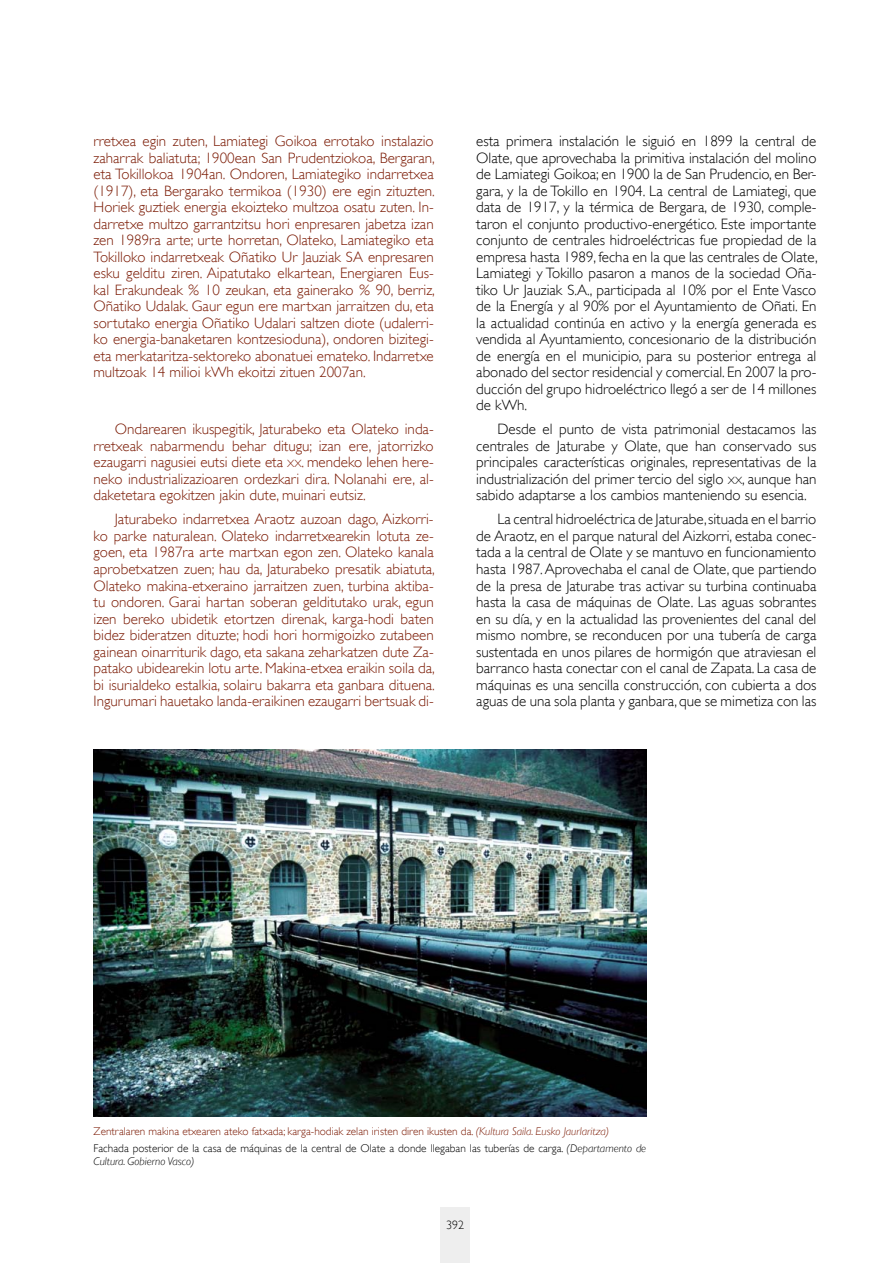
<style>
.page{position:relative;width:893px;height:1263px;background:#fff}
.page>*{position:absolute;margin:0;border:0;box-sizing:border-box;transform-origin:0 0}
.Texto_independiente{font:300 15px/16.5px "Gill Sans";color:#000;text-align:justify}
.Texto_independiente-2{font:300 15px/16.5px "Gill Sans";color:#7b1a04;text-align:justify}
.t1{font:300 12px "Gill Sans";color:#000}
.t2{font:300 11.25px/12.8px "Gill Sans";color:#000}
.t3{font:300 11.25px "Gill Sans";color:#7b1a04}
.s1{font-size:10.5px}
.s2{font-style:italic}
</style>
<div class="page">
<div style="left:440px;top:1207px;width:30px;height:56px;background:#eee"></div>
<img style="left:94px;top:749px;width:552px;height:367px">
<p class="Texto_independiente-2" style="left:94px;top:133px;width:343px">rretxea egin zuten, Lamiategi Goikoa errotako instalazio zaharrak baliatuta; 1900ean San Prudentziokoa, Bergaran, eta Tokillokoa 1904an. Ondoren, Lamiategiko indarretxea (1917), eta Bergarako termikoa (1930) ere egin zituzten.<br>Horiek guztiek energia ekoizteko multzoa osatu zuten. In&shy;darretxe multzo garrantzitsu hori enpresaren jabetza izan zen 1989ra arte; urte horretan, Olateko, Lamiategiko eta Tokilloko indarretxeak Oñatiko Ur Jauziak SA enpresaren esku gelditu ziren. Aipatutako elkartean, Energiaren Eus&shy;kal Erakundeak % 10 zeukan, eta gainerako % 90, berriz, Oñatiko Udalak. Gaur egun ere martxan jarraitzen du, eta</p>
<p class="Texto_independiente-2" style="left:94px;top:315px;width:342px">sortutako energia Oñatiko Udalari saltzen diote (udalerri&shy;ko energia-banaketaren kontzesioduna), ondoren bizitegi-</p>
<p class="Texto_independiente-2" style="left:94px;top:348px;width:342px">eta merkataritza-sektoreko abonatuei emateko. Indarretxe multzoak 14 milioi kWh ekoitzi zituen 2007an.</p>
<p class="Texto_independiente-2" style="left:94px;top:421px;width:342px;text-indent:21px">Ondarearen ikuspegitik, Jaturabeko eta Olateko inda&shy;rretxeak nabarmendu behar ditugu; izan ere, jatorrizko ezaugarri nagusiei eutsi diete eta <span class="s1">XX</span>. mendeko lehen here&shy;neko industrializazioaren ordezkari dira. Nolanahi ere, al&shy;daketetara egokitzen jakin dute, muinari eutsiz.</p>
<p class="Texto_independiente-2" style="left:94px;top:511px;width:343px;text-indent:21px">Jaturabeko indarretxea Araotz auzoan dago, Aizkorri&shy;ko parke naturalean. Olateko indarretxearekin lotuta ze&shy;goen, eta 1987ra arte martxan egon zen. Olateko kanala aprobetxatzen zuen; hau da, Jaturabeko presatik abiatuta, Olateko makina-etxeraino jarraitzen zuen, turbina aktiba&shy;tu ondoren. Garai hartan soberan gelditutako urak, egun izen bereko ubidetik etortzen direnak, karga-hodi baten bidez bideratzen dituzte; hodi hori hormigoizko zutabeen gainean oinarriturik dago, eta sakana zeharkatzen dute Za&shy;patako ubidearekin lotu arte. Makina-etxea eraikin soila da, bi isurialdeko estalkia, solairu bakarra eta ganbara dituena.<br>Ingurumari hauetako landa-eraikinen ezaugarri bertsuak di-</p>
<p class="Texto_independiente" style="left:476px;top:133px;width:343px">esta primera instalación le siguió en 1899 la central de Olate, que aprovechaba la primitiva instalación del molino de Lamiategi Goikoa; en 1900 la de San Prudencio, en Ber&shy;gara, y la de Tokillo en 1904. La central de Lamiategi, que data de 1917, y la térmica de Bergara, de 1930, comple&shy;taron el conjunto productivo-energético. Este importante conjunto de centrales hidroeléctricas fue propiedad de la empresa hasta 1989, fecha en la que las centrales de Olate, Lamiategi y Tokillo pasaron a manos de la sociedad Oña&shy;tiko Ur Jauziak S.A., participada al 10% por el Ente Vasco de la Energía y al 90% por el Ayuntamiento de Oñati. En la actualidad continúa en activo y la energía generada es vendida al Ayuntamiento, concesionario de la distribución de energía en el municipio, para su posterior entrega al abonado del sector residencial y comercial. En 2007 la pro&shy;ducción del grupo hidroeléctrico llegó a ser de 14 millones de kWh.</p>
<p class="Texto_independiente" style="left:476px;top:421px;width:342px;text-indent:21px">Desde el punto de vista patrimonial destacamos las centrales de Jaturabe y Olate, que han conservado sus principales características originales, representativas de la industrialización del primer tercio del siglo <span class="s1">XX</span>, aunque han sabido adaptarse a los cambios manteniendo su esencia.</p>
<p class="Texto_independiente" style="left:476px;top:511px;width:342px;text-indent:21px">La central hidroeléctrica de Jaturabe, situada en el barrio de Araotz, en el parque natural del Aizkorri, estaba conec&shy;tada a la central de Olate y se mantuvo en funcionamiento hasta 1987. Aprovechaba el canal de Olate, que partiendo de la presa de Jaturabe tras activar su turbina continuaba hasta la casa de máquinas de Olate. Las aguas sobrantes en su día, y en la actualidad las provenientes del canal del mismo nombre, se reconducen por una tubería de carga sustentada en unos pilares de hormigón que atraviesan el barranco hasta conectar con el canal de Zapata. La casa de máquinas es una sencilla construcción, con cubierta a dos aguas de una sola planta y ganbara, que se mimetiza con las</p>
<p class="t3" style="left:94px;top:1125px;width:517px">Zentralaren makina etxearen ateko fatxada; karga-hodiak zelan iristen diren ikusten da. <span class="s2">(Kultura Saila. Eusko Jaurlaritza)</span></p>
<p class="t2" style="left:94px;top:1142px;width:554px">Fachada posterior de la casa de máquinas de la central de Olate a donde llegaban las tuberías de carga. <span class="s2">(Departamento de<br>Cultura. Gobierno Vasco)</span></p>
<p class="t1" style="left:446px;top:1218px;width:19px">392</p>
</div>
